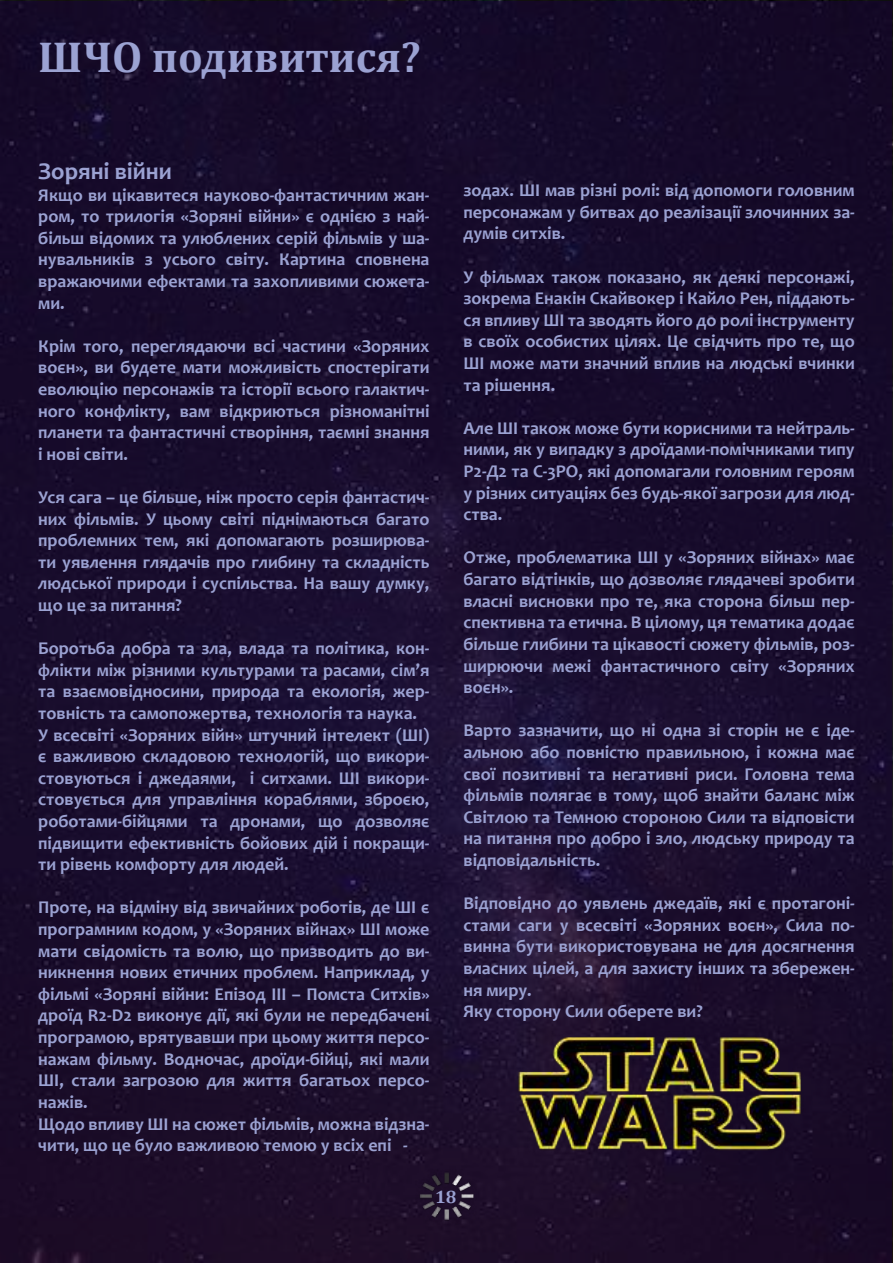
<style>
.page{position:relative;width:893px;height:1263px;background:#fff}
.page>*{position:absolute;margin:0;border:0;box-sizing:border-box;transform-origin:0 0}
.t1{font:700 43.5px "Cambria";color:#9ba2d2}
.t2{font:700 24px "Candara";color:#9ba2d2}
.t3{font:700 18px/21.6px "Candara";color:#9ba2d2;text-align:justify}
.t4{font:700 18px "Cambria";color:#9ba2d2}
</style>
<div class="page">
<div style="left:0;top:2px;width:891px;height:1261px;background:#180c2b"></div>
<img style="left:491px;top:1031px;width:330px;height:123px">
<img style="left:403px;top:1172px;width:85px;height:52px">
<h1 class="t1" style="left:38px;top:27px;width:384px">ШЧО подивитися?</h1>
<h2 class="t2" style="left:38px;top:156px;width:135px">Зоряні війни</h2>
<p class="t3" style="left:38px;top:184px;width:393px">Якщо ви цікавитеся науково-фантастичним жан&shy;ром, то трилогія «Зоряні війни» є однією з най&shy;більш відомих та улюблених серій фільмів у ша&shy;нувальників з усього світу. Картина сповнена вражаючими ефектами та захопливими сюжета&shy;ми.</p>
<p class="t3" style="left:38px;top:335px;width:393px">Крім того, переглядаючи всі частини «Зоряних воєн», ви будете мати можливість спостерігати еволюцію персонажів та історії всього галактич&shy;ного конфлікту, вам відкриються різноманітні планети та фантастичні створіння, таємні знання і нові світи.</p>
<p class="t3" style="left:38px;top:486px;width:393px">Уся сага – це більше, ніж просто серія фантастич&shy;них фільмів. У цьому світі піднімаються багато проблемних тем, які допомагають розширюва&shy;ти уявлення глядачів про глибину та складність людської природи і суспільства. На вашу думку, що це за питання?</p>
<p class="t3" style="left:38px;top:637px;width:393px;text-align:left">Боротьба добра та зла, влада та політика, кон&shy;флікти між різними культурами та расами, сім’я та взаємовідносини, природа та екологія, жер&shy;товність та самопожертва, технологія та наука.<br>У всесвіті «Зоряних війн» штучний інтелект (ШІ) є важливою складовою технологій, що викори&shy;стовуються і джедаями, і ситхами. ШІ викори&shy;стовується для управління кораблями, зброєю, роботами-бійцями та дронами, що дозволяє підвищити ефективність бойових дій і покращи&shy;ти рівень комфорту для людей.</p>
<p class="t3" style="left:38px;top:897px;width:393px;text-align:left">Проте, на відміну від звичайних роботів, де ШІ є програмним кодом, у «Зоряних війнах» ШІ може мати свідомість та волю, що призводить до ви&shy;никнення нових етичних проблем. Наприклад, у фільмі «Зоряні війни: Епізод III – Помста Ситхів» дроїд R2-D2 виконує дії, які були не передбачені програмою, врятувавши при цьому життя персо&shy;нажам фільму. Водночас, дроїди-бійці, які мали ШІ, стали загрозою для життя багатьох персо&shy;нажів.<br>Щодо впливу ШІ на сюжет фільмів, можна відзна&shy;чити, що це було важливою темою у всіх епі -</p>
<p class="t3" style="left:463px;top:179px;width:393px">зодах. ШІ мав різні ролі: від допомоги головним персонажам у битвах до реалізації злочинних за&shy;думів ситхів.</p>
<p class="t3" style="left:463px;top:266px;width:393px">У фільмах також показано, як деякі персонажі, зокрема Енакін Скайвокер і Кайло Рен, піддають&shy;ся впливу ШІ та зводять його до ролі інструменту в своїх особистих цілях. Це свідчить про те, що ШІ може мати значний вплив на людські вчинки та рішення.</p>
<p class="t3" style="left:463px;top:417px;width:393px">Але ШІ також може бути корисними та нейтраль&shy;ними, як у випадку з дроїдами-помічниками типу Р2-Д2 та С-3РО, які допомагали головним героям у різних ситуаціях без будь-якої загрози для люд&shy;ства.</p>
<p class="t3" style="left:463px;top:547px;width:393px">Отже, проблематика ШІ у «Зоряних війнах» має багато відтінків, що дозволяє глядачеві зробити власні висновки про те, яка сторона більш пер&shy;спективна та етична. В цілому, ця тематика додає більше глибини та цікавості сюжету фільмів, роз&shy;ширюючи межі фантастичного світу «Зоряних воєн».</p>
<p class="t3" style="left:463px;top:719px;width:393px">Варто зазначити, що ні одна зі сторін не є іде&shy;альною або повністю правильною, і кожна має свої позитивні та негативні риси. Головна тема фільмів полягає в тому, щоб знайти баланс між Світлою та Темною стороною Сили та відповісти на питання про добро і зло, людську природу та відповідальність.</p>
<p class="t3" style="left:463px;top:892px;width:393px;text-align:left">Відповідно до уявлень джедаїв, які є протагоні&shy;стами саги у всесвіті «Зоряних воєн», Сила по&shy;винна бути використовувана не для досягнення власних цілей, а для захисту інших та збережен&shy;ня миру.<br>Яку сторону Сили оберете ви?</p>
<p class="t4" style="left:435px;top:1184px;width:23px">18</p>
</div>
